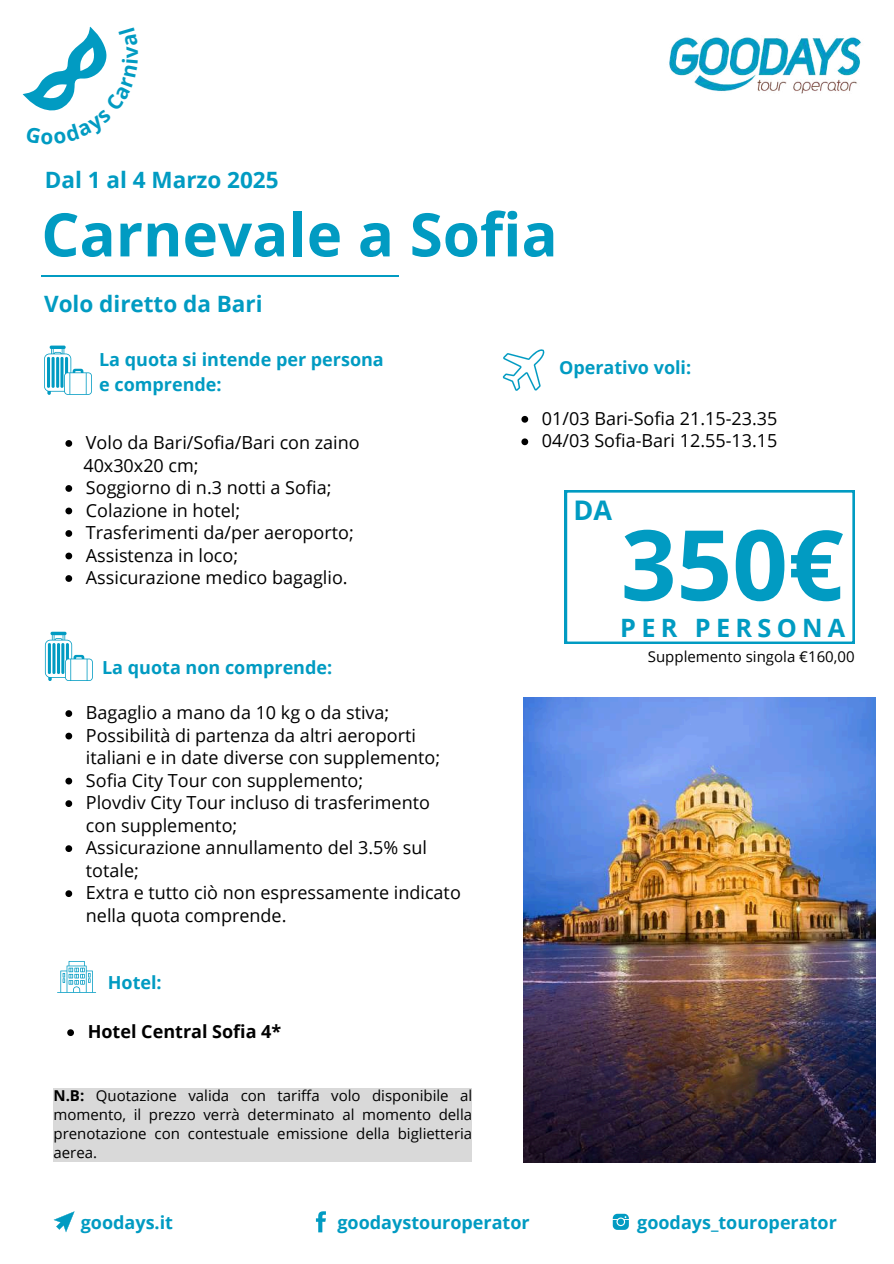
<style>
.page{position:relative;width:894px;height:1264px;background:#fff}
.page>*{position:absolute;margin:0;border:0;box-sizing:border-box;transform-origin:0 0}
.t1{font:700 97.5px "Open Sans";color:#019bc2}
.t2{font:700 60px "Open Sans";color:#019bc2}
.t3{font:700 27px "Open Sans";color:#019bc2}
.t4{font:700 25.2px "Open Sans";letter-spacing:.21em;color:#019bc2}
.t5{font:700 22.5px "Open Sans";color:#019bc2}
.t6{font:18px/22.5px "Open Sans";color:#000}
.t7{font:700 18px/24.8px "Open Sans";color:#019bc2}
.t8{font:700 18px "Open Sans";color:#000}
.t9{font:15px/19.2px "Open Sans";color:#000;text-align:justify}
.s1{font-weight:700}
</style>
<div class="page">
<svg style="left:53px;top:1211px;width:22px;height:21px"></svg>
<svg style="left:316px;top:1211px;width:10px;height:21px"></svg>
<svg style="left:612px;top:1213px;width:16px;height:16px"></svg>
<img style="left:669px;top:37px;width:192px;height:57px">
<svg style="left:65px;top:440px;width:7px;height:7px"></svg>
<svg style="left:65px;top:485px;width:7px;height:7px"></svg>
<svg style="left:65px;top:507px;width:7px;height:7px"></svg>
<svg style="left:65px;top:530px;width:7px;height:7px"></svg>
<svg style="left:65px;top:552px;width:7px;height:7px"></svg>
<svg style="left:65px;top:575px;width:7px;height:7px"></svg>
<svg style="left:65px;top:710px;width:7px;height:7px"></svg>
<svg style="left:65px;top:732px;width:7px;height:7px"></svg>
<svg style="left:65px;top:777px;width:7px;height:7px"></svg>
<svg style="left:65px;top:800px;width:7px;height:7px"></svg>
<svg style="left:65px;top:845px;width:7px;height:7px"></svg>
<svg style="left:65px;top:890px;width:7px;height:7px"></svg>
<div style="left:53px;top:1088px;width:419px;height:73px;background:#d9d9d9"></div>
<svg style="left:44px;top:345px;width:47px;height:50px"></svg>
<hr style="left:56px;top:357px;width:3px;height:31px;background:#019bc2">
<hr style="left:52px;top:357px;width:3px;height:31px;background:#019bc2">
<hr style="left:47px;top:357px;width:3px;height:31px;background:#019bc2">
<hr style="left:60px;top:357px;width:3px;height:31px;background:#019bc2">
<svg style="left:45px;top:631px;width:47px;height:50px"></svg>
<hr style="left:57px;top:643px;width:3px;height:31px;background:#019bc2">
<hr style="left:52px;top:643px;width:3px;height:31px;background:#019bc2">
<hr style="left:48px;top:643px;width:3px;height:31px;background:#019bc2">
<hr style="left:61px;top:643px;width:3px;height:31px;background:#019bc2">
<hr style="left:41px;top:275px;width:357px;height:2px;background:#019bc2">
<svg style="left:502px;top:349px;width:42px;height:41px"></svg>
<svg style="left:565px;top:490px;width:289px;height:153px"></svg>
<svg style="left:60px;top:961px;width:33px;height:31px"></svg>
<img style="left:523px;top:697px;width:351px;height:464px">
<svg style="left:521px;top:416px;width:7px;height:6px"></svg>
<svg style="left:521px;top:438px;width:7px;height:7px"></svg>
<svg style="left:67px;top:1029px;width:7px;height:7px"></svg>
<svg style="left:22px;top:26px;width:85px;height:85px"></svg>
<p class="t5" style="left:45px;top:164px;width:235px">Dal 1 al 4 Marzo 2025</p>
<h2 class="t2" style="left:41px;top:192px;width:518px">Carnevale a Sofia</h2>
<p class="t5" style="left:44px;top:288px;width:220px">Volo diretto da Bari</p>
<p class="t7" style="left:99px;top:347px;width:286px">La quota si intende per persona e comprende:</p>
<p class="t6" style="left:83px;top:431px;width:278px">Volo da Bari/Sofia/Bari con zaino<br>40x30x20 cm;<br>Soggiorno di n.3 notti a Sofia;<br>Colazione in hotel;<br>Trasferimenti da/per aeroporto;<br>Assistenza in loco;<br>Assicurazione medico bagaglio.</p>
<p class="t7" style="left:102px;top:654px;width:232px">La quota non comprende:</p>
<p class="t6" style="left:86px;top:701px;width:376px">Bagaglio a mano da 10 kg o da stiva; Possibilità di partenza da altri aeroporti italiani e in date diverse con supplemento; Sofia City Tour con supplemento;<br>Plovdiv City Tour incluso di trasferimento con supplemento;<br>Assicurazione annullamento del 3.5% sul totale;<br>Extra e tutto ciò non espressamente indicato nella quota comprende.</p>
<p class="t7" style="left:108px;top:969px;width:55px">Hotel:</p>
<p class="t8" style="left:88px;top:1019px;width:195px">Hotel Central Sofia 4*</p>
<p class="t9" style="left:53px;top:1085px;width:420px"><span class="s1">N.B:</span> Quotazione valida con tariffa volo disponibile al momento, il prezzo verrà determinato al momento della prenotazione con contestuale emissione della biglietteria aerea.</p>
<p class="t7" style="left:559px;top:354px;width:134px">Operativo voli:</p>
<p class="t6" style="left:541px;top:406px;width:237px">01/03 Bari-Sofia 21.15-23.35<br>04/03 Sofia-Bari 12.55-13.15</p>
<h3 class="t3" style="left:573px;top:491px;width:40px">DA</h3>
<h1 class="t1" style="left:620px;top:496px;width:224px">350€</h1>
<h3 class="t4" style="left:620px;top:610px;width:226px">PER PERSONA</h3>
<p class="t9" style="left:647px;top:647px;width:208px">Supplemento singola €160,00</p>
<p class="t7" style="left:81px;top:1209px;width:94px">goodays.it</p>
<p class="t7" style="left:337px;top:1209px;width:194px">goodaystouroperator</p>
<p class="t7" style="left:637px;top:1209px;width:201px">goodays_touroperator</p>
</div>
